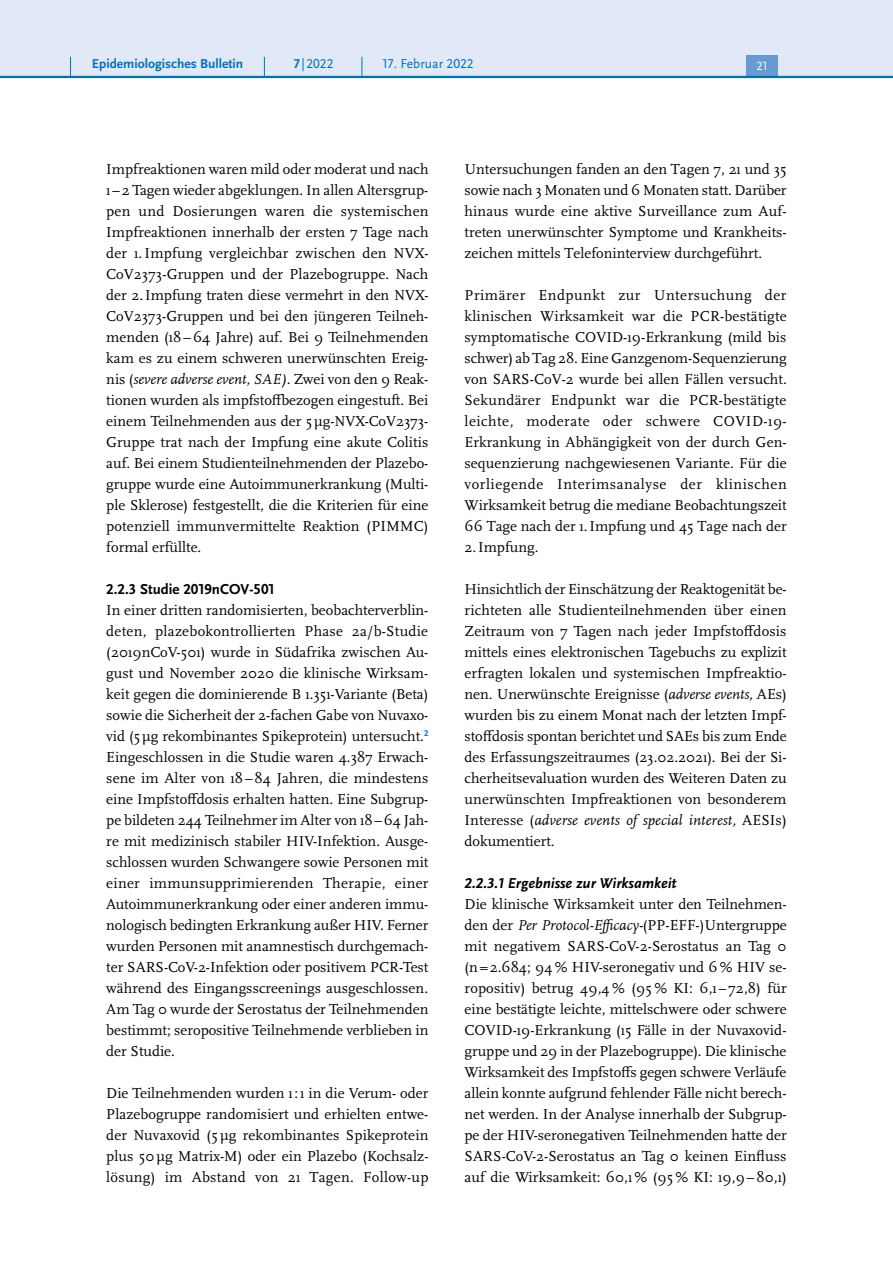
<style>
.page{position:relative;width:893px;height:1263px;background:#fff}
.page>*{position:absolute;margin:0;border:0;box-sizing:border-box;transform-origin:0 0}
.P_-_Fließtext{font:15px/21px "Scala Pro";color:#000;text-align:justify}
.t1{font:italic 700 15px "Scala Sans Pro";color:#000}
.t2{font:700 15px "Scala Sans Pro";color:#000}
.t3{font:700 13.5px "Scala Sans Pro";color:#0072bc}
.t4{font:13.5px "Scala Sans Pro";color:#0072bc}
.t5{font:12.45px "Scala Sans Pro";color:#fff}
.s1{font-weight:700}
.s2{font-style:italic}
</style>
<div class="page">
<div style="left:0;top:0;width:893px;height:77px;background:#e1e8f6"></div>
<div style="left:746px;top:55px;width:32px;height:21px;background:#679bd2"></div>
<hr style="left:0;top:76px;width:893px;height:2px;background:#0072bc">
<svg style="left:70px;top:57px;width:1px;height:19px"></svg>
<svg style="left:264px;top:57px;width:1px;height:19px"></svg>
<svg style="left:362px;top:57px;width:1px;height:19px"></svg>
<p class="t3" style="left:92px;top:55px;width:153px">Epidemiologisches Bulletin</p>
<p class="t4" style="left:294px;top:55px;width:41px"><span class="s1">7</span> |2022</p>
<p class="t5" style="left:757px;top:59px;width:13px">21</p>
<p class="t4" style="left:383px;top:55px;width:93px">17. Februar 2022</p>
<p class="P_-_Fließtext" style="left:106px;top:158px;width:324px">Impfreaktionen waren mild oder moderat und nach 1–2 Tagen wieder abgeklungen. In allen Altersgrup&shy;pen und Dosierungen waren die systemischen Impfreaktionen innerhalb der ersten 7 Tage nach der 1.Impfung vergleichbar zwischen den NVX-CoV2373-Gruppen und der Plazebogruppe. Nach der 2.Impfung traten diese vermehrt in den NVX-CoV2373-Gruppen und bei den jüngeren Teilneh&shy;menden (18–64 Jahre) auf. Bei 9 Teilnehmenden kam es zu einem schweren unerwünschten Ereig&shy;nis (<span class="s2">severe adverse event, SAE).</span> Zwei von den 9 Reak&shy;tionen wurden als impfstoffbezogen eingestuft. Bei einem Teilnehmenden aus der 5µg-NVX-CoV2373- Gruppe trat nach der Impfung eine akute Colitis auf. Bei einem Studienteilnehmenden der Plazebo&shy;gruppe wurde eine Autoimmunerkrankung (Multi&shy;ple Sklerose) festgestellt, die die Kriterien für eine potenziell immunvermittelte Reaktion (PIMMC) formal erfüllte.</p>
<h5 class="t2" style="left:106px;top:580px;width:170px">2.2.3 Studie 2019nCOV-501</h5>
<p class="P_-_Fließtext" style="left:106px;top:599px;width:324px">In einer dritten randomisierten, beobachterverblin&shy;deten, plazebokontrollierten Phase 2a/b-Studie (2019nCoV-501) wurde in Südafrika zwischen Au&shy;gust und November 2020 die klinische Wirksam&shy;keit gegen die dominierende B 1.351-Variante (Beta) sowie die Sicherheit der 2-fachen Gabe von Nuvaxo&shy;vid (5µg rekombinantes Spikeprotein) untersucht.<sup>2<br></sup>Eingeschlossen in die Studie waren 4.387 Erwach&shy;sene im Alter von 18 – 84 Jahren, die mindestens eine Impfstoffdosis erhalten hatten. Eine Subgrup&shy;pe bildeten 244 Teilnehmer im Alter von 18–64 Jah&shy;re mit medizinisch stabiler HIV-Infektion. Ausge&shy;schlossen wurden Schwangere sowie Personen mit einer immunsupprimierenden Therapie, einer Autoimmunerkrankung oder einer anderen immu&shy;nologisch bedingten Erkrankung außer HIV. Ferner wurden Personen mit anamnestisch durchgemach&shy;ter SARS-CoV-2-Infektion oder positivem PCR-Test während des Eingangsscreenings ausgeschlossen.<br>Am Tag 0 wurde der Serostatus der Teilnehmenden bestimmt; seropositive Teilnehmende verblieben in der Studie.</p>
<p class="P_-_Fließtext" style="left:106px;top:1082px;width:324px">Die Teilnehmenden wurden 1:1 in die Verum- oder Plazebogruppe randomisiert und erhielten entwe&shy;der Nuvaxovid (5 µg rekombinantes Spikeprotein plus 50µg Matrix-M) oder ein Plazebo (Kochsalz&shy;lösung) im Abstand von 21 Tagen. Follow-up</p>
<p class="P_-_Fließtext" style="left:465px;top:158px;width:324px">Untersuchungen fanden an den Tagen 7, 21 und 35 sowie nach 3 Monaten und 6 Monaten statt. Darüber hinaus wurde eine aktive Surveillance zum Auf&shy;treten unerwünschter Symptome und Krankheits&shy;zeichen mittels Telefoninterview durchgeführt.</p>
<p class="P_-_Fließtext" style="left:465px;top:284px;width:324px">Primärer Endpunkt zur Untersuchung der klinischen Wirksamkeit war die PCR-bestätigte symptomatische COVID-19-Erkrankung (mild bis schwer) ab Tag 28. Eine Ganzgenom-Sequenzierung von SARS-CoV-2 wurde bei allen Fällen versucht.<br>Sekundärer Endpunkt war die PCR-bestätigte leichte, moderate oder schwere COVID-19- Erkrankung in Abhängigkeit von der durch Gen&shy;sequenzierung nachgewiesenen Variante. Für die vorliegende Interimsanalyse der klinischen Wirksamkeit betrug die mediane Beobachtungszeit 66 Tage nach der 1.Impfung und 45 Tage nach der 2.Impfung.</p>
<p class="P_-_Fließtext" style="left:465px;top:578px;width:324px">Hinsichtlich der Einschätzung der Reaktogenität be&shy;richteten alle Studienteilnehmenden über einen Zeitraum von 7 Tagen nach jeder Impfstoffdosis mittels eines elektronischen Tagebuchs zu explizit erfragten lokalen und systemischen Impfreaktio&shy;nen. Unerwünschte Ereignisse (<span class="s2">adverse events,</span> AEs) wurden bis zu einem Monat nach der letzten Impf&shy;stoffdosis spontan berichtet und SAEs bis zum Ende des Erfassungszeitraumes (23.02.2021). Bei der Si&shy;cherheitsevaluation wurden des Weiteren Daten zu unerwünschten Impfreaktionen von besonderem Interesse (<span class="s2">adverse events of special interest,</span> AESIs) dokumentiert.</p>
<h6 class="t1" style="left:465px;top:874px;width:214px">2.2.3.1 Ergebnisse zur Wirksamkeit</h6>
<p class="P_-_Fließtext" style="left:465px;top:893px;width:324px">Die klinische Wirksamkeit unter den Teilnehmen&shy;den der <span class="s2">Per Protocol-Efficacy-</span>(PP-EFF-)Untergruppe mit negativem SARS-CoV-2-Serostatus an Tag 0 (n=2.684; 94 % HIV-seronegativ und 6 % HIV se&shy;ropositiv) betrug 49,4 % (95 % KI: 6,1 – 72,8) für eine bestätigte leichte, mittelschwere oder schwere COVID-19-Erkrankung (15 Fälle in der Nuvaxovid&shy;gruppe und 29 in der Plazebogruppe). Die klinische Wirksamkeit des Impfstoffs gegen schwere Verläufe allein konnte aufgrund fehlender Fälle nicht berech&shy;net werden. In der Analyse innerhalb der Subgrup&shy;pe der HIV-seronegativen Teilnehmenden hatte der SARS-CoV-2-Serostatus an Tag 0 keinen Einfluss auf die Wirksamkeit: 60,1 % (95 % KI: 19,9–80,1)</p>
</div>
